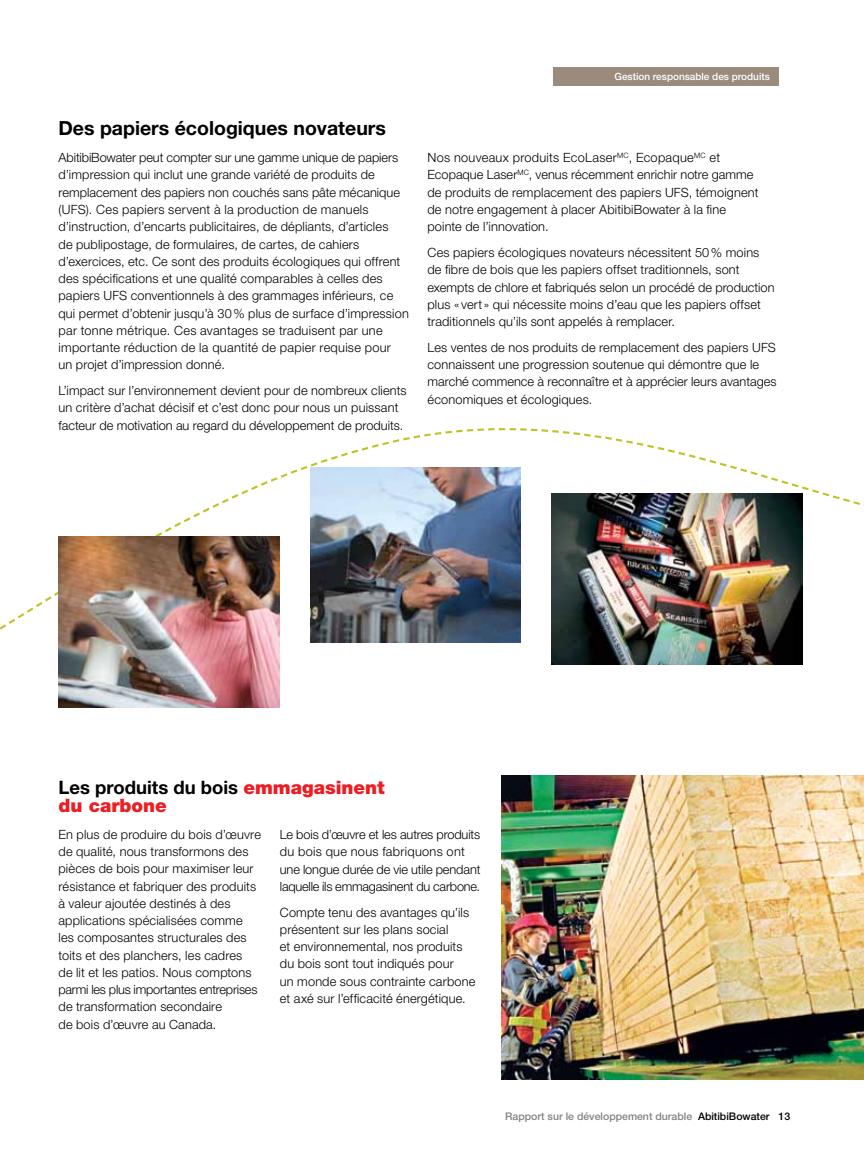
<style>
.page{position:relative;width:864px;height:1161px;background:#fff}
.page>*{position:absolute;margin:0;border:0;box-sizing:border-box;transform-origin:0 0}
.t1{font:700 19.5px "Helvetica Neue";color:#000}
.t2{font:900 18.6px/18.6px "Helvetica Neue";color:#ed1d24}
.t3{font:300 12.75px/17.2px "Helvetica Neue";letter-spacing:.01em;color:#000}
.t4{font:300 12.75px/17.2px "Helvetica Neue";letter-spacing:-.01em;color:#000}
.t5{font:500 10.5px "Helvetica Neue";color:#808285}
.t6{font:500 10.05px "Helvetica Neue";color:#fff}
.s1{font-weight:700;color:#000}
.s2{color:#000}
</style>
<div class="page">
<svg style="left:405px;top:428px;width:207px;height:10px"></svg>
<svg style="left:0;top:438px;width:864px;height:270px"></svg>
<img style="left:501px;top:775px;width:363px;height:305px">
<img style="left:551px;top:493px;width:251px;height:171px">
<img style="left:311px;top:468px;width:210px;height:174px">
<img style="left:59px;top:537px;width:221px;height:170px">
<div style="left:553px;top:67px;width:225px;height:18px;background:#9a8b7d"></div>
<h1 class="t1" style="left:59px;top:116px;width:329px">Des papiers écologiques novateurs</h1>
<p class="t3" style="left:59px;top:149px;width:352px">AbitibiBowater peut compter sur une gamme unique de papiers d’impression qui inclut une grande variété de produits de remplacement des papiers non couchés sans pâte mécanique (UFS). Ces papiers servent à la production de manuels d’instruction, d’encarts publicitaires, de dépliants, d’articles<br>de publipostage, de formulaires, de cartes, de cahiers d’exercices, etc. Ce sont des produits écologiques qui offrent des spécifications et une qualité comparables à celles des papiers UFS conventionnels à des grammages inférieurs, ce qui permet d’obtenir jusqu’à 30% plus de surface d’impression par tonne métrique. Ces avantages se traduisent par une importante réduction de la quantité de papier requise pour<br>un projet d’impression donné.</p>
<p class="t3" style="left:59px;top:382px;width:350px">L’impact sur l’environnement devient pour de nombreux clients un critère d’achat décisif et c’est donc pour nous un puissant facteur de motivation au regard du développement de produits.</p>
<p class="t6" style="left:615px;top:71px;width:157px">Gestion responsable des produits</p>
<p class="t3" style="left:427px;top:149px;width:333px">Nos nouveaux produits EcoLaser<sup>MC</sup>, Ecopaque<sup>MC</sup> et Ecopaque Laser<sup>MC</sup>, venus récemment enrichir notre gamme de produits de remplacement des papiers UFS, témoignent de notre engagement à placer AbitibiBowater à la fine pointe de l’innovation.</p>
<p class="t3" style="left:428px;top:244px;width:349px">Ces papiers écologiques novateurs nécessitent 50% moins de fibre de bois que les papiers offset traditionnels, sont exempts de chlore et fabriqués selon un procédé de production plus « vert » qui nécessite moins d’eau que les papiers offset traditionnels qu’ils sont appelés à remplacer.</p>
<p class="t3" style="left:428px;top:338px;width:351px">Les ventes de nos produits de remplacement des papiers UFS connaissent une progression soutenue qui démontre que le marché commence à reconnaître et à apprécier leurs avantages économiques et écologiques.</p>
<h2 class="t2" style="left:59px;top:778px;width:328px"><span class="s1">Les produits du bois</span> emmagasinent du carbone</h2>
<p class="t3" style="left:59px;top:826px;width:204px">En plus de produire du bois d’œuvre de qualité, nous transformons des pièces de bois pour maximiser leur résistance et fabriquer des produits à valeur ajoutée destinés à des applications spécialisées comme les composantes structurales des toits et des planchers, les cadres<br>de lit et les patios. Nous comptons parmi les plus importantes entreprises de transformation secondaire<br>de bois d’œuvre au Canada.</p>
<p class="t4" style="left:280px;top:826px;width:202px">Le bois d’œuvre et les autres produits du bois que nous fabriquons ont une longue durée de vie utile pendant laquelle ils emmagasinent du carbone.</p>
<p class="t3" style="left:280px;top:903px;width:197px">Compte tenu des avantages qu’ils présentent sur les plans social<br>et environnemental, nos produits du bois sont tout indiqués pour<br>un monde sous contrainte carbone et axé sur l’efficacité énergétique.</p>
<p class="t5" style="left:505px;top:1110px;width:287px">Rapport sur le développement durable <span class="s2">AbitibiBowater 13</span></p>
</div>
